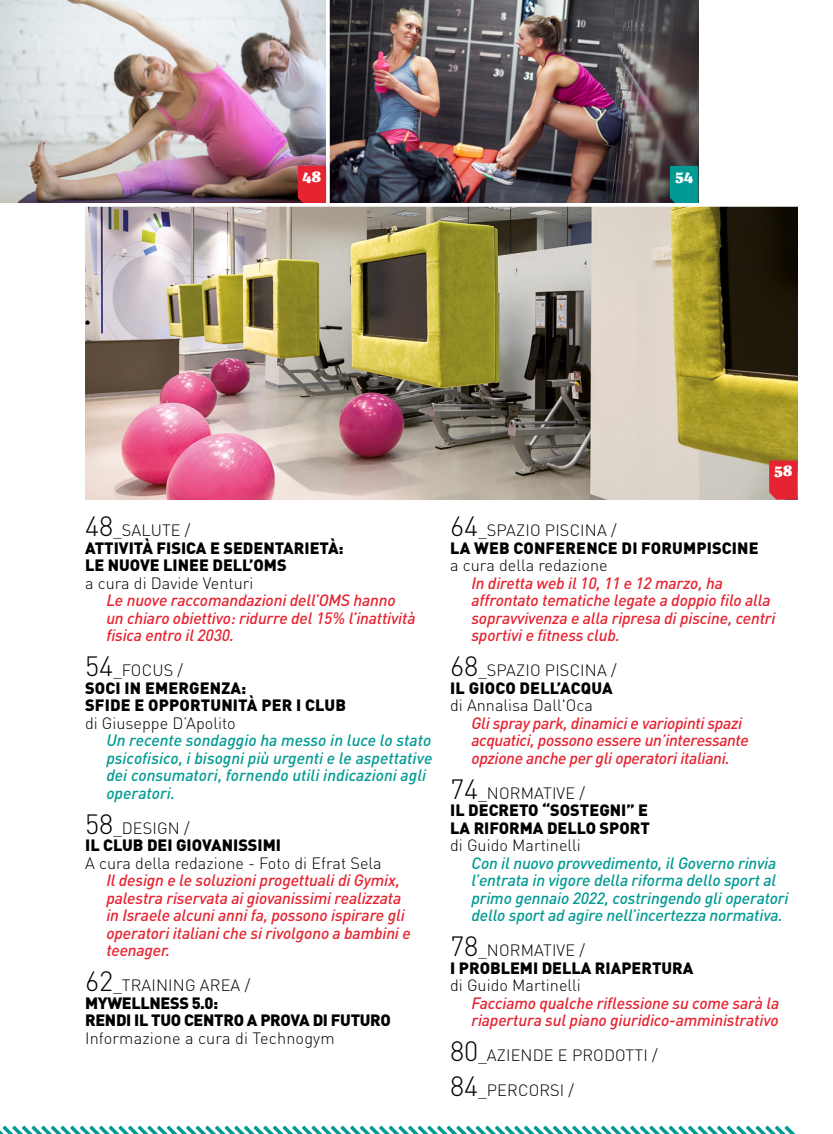
<style>
.page{position:relative;width:833px;height:1134px;background:#fff}
.page>*{position:absolute;margin:0;border:0;box-sizing:border-box;transform-origin:0 0}
.SOMMARIO_Sommario{font:italic 500 16.25px/17.5px "DIN Pro";letter-spacing:-.01em;color:#e62330}
.SOMMARIO_Sommario-2{font:italic 500 16.25px/17.5px "DIN Pro";letter-spacing:-.01em;color:#009a93}
.SOMMARIO_TitoloArtic{font:900 16.25px/17.5px "DIN Pro";color:#000}
.SOMMARIO_Autore{font:300 16.25px "DIN Pro";color:#000}
.SOMMARIO_Testatina{font:300 16.25px "DIN Pro";letter-spacing:.01em;color:#000}
.SOMMARIO_TitoloArtic-2{font:900 16.25px/17.5px "DIN Pro";letter-spacing:-.02em;color:#000}
.SOMMARIO_NumPag_SuFo{font:900 15.62px "Franziska Web W03";color:#fff}
.s1{font-size:27.5px}
</style>
<div class="page">
<img style="left:0;top:0;width:326px;height:203px">
<img style="left:85px;top:207px;width:712px;height:292px">
<img style="left:330px;top:0;width:368px;height:203px">
<svg style="left:326px;top:0;width:4px;height:203px"></svg>
<svg style="left:298px;top:166px;width:28px;height:37px"></svg>
<svg style="left:670px;top:166px;width:28px;height:37px"></svg>
<svg style="left:769px;top:460px;width:28px;height:39px"></svg>
<svg style="left:87px;top:206px;width:711px;height:1px"></svg>
<svg style="left:0;top:1125px;width:796px;height:9px"></svg>
<p class="SOMMARIO_NumPag_SuFo" style="left:302px;top:167px;width:20px">48</p>
<p class="SOMMARIO_NumPag_SuFo" style="left:675px;top:167px;width:19px">54</p>
<p class="SOMMARIO_NumPag_SuFo" style="left:774px;top:462px;width:20px">58</p>
<p class="SOMMARIO_Testatina" style="left:85px;top:519px;width:107px"><span class="s1">48</span>_SALUTE /</p>
<p class="SOMMARIO_TitoloArtic" style="left:85px;top:538px;width:260px">ATTIVITÀ FISICA E SEDENTARIETÀ:<br>LE NUOVE LINEE DELL’OMS</p>
<p class="SOMMARIO_Autore" style="left:85px;top:572px;width:170px">a cura di Davide Venturi</p>
<p class="SOMMARIO_Sommario" style="left:106px;top:591px;width:311px">Le nuove raccomandazioni dell’OMS hanno un chiaro obiettivo: ridurre del 15% l’inattività fisica entro il 2030.</p>
<p class="SOMMARIO_Testatina" style="left:85px;top:659px;width:99px"><span class="s1">54</span>_FOCUS /</p>
<p class="SOMMARIO_TitoloArtic" style="left:85px;top:678px;width:262px">SOCI IN EMERGENZA:<br>SFIDE E OPPORTUNITÀ PER I CLUB</p>
<p class="SOMMARIO_Autore" style="left:85px;top:712px;width:152px">di Giuseppe D’Apolito</p>
<p class="SOMMARIO_Sommario-2" style="left:106px;top:731px;width:327px">Un recente sondaggio ha messo in luce lo stato psicofisico, i bisogni più urgenti e le aspettative dei consumatori, fornendo utili indicazioni agli operatori.</p>
<p class="SOMMARIO_Testatina" style="left:85px;top:817px;width:106px"><span class="s1">58</span>_DESIGN /</p>
<p class="SOMMARIO_TitoloArtic" style="left:85px;top:836px;width:197px">IL CLUB DEI GIOVANISSIMI</p>
<p class="SOMMARIO_Autore" style="left:85px;top:852px;width:298px">A cura della redazione - Foto di Efrat Sela</p>
<p class="SOMMARIO_Sommario" style="left:106px;top:871px;width:306px">Il design e le soluzioni progettuali di Gymix, palestra riservata ai giovanissimi realizzata in Israele alcuni anni fa, possono ispirare gli operatori italiani che si rivolgono a bambini e teenager.</p>
<p class="SOMMARIO_Testatina" style="left:85px;top:974px;width:167px"><span class="s1">62</span>_TRAINING AREA /</p>
<p class="SOMMARIO_TitoloArtic-2" style="left:85px;top:993px;width:307px">MYWELLNESS 5.0:<br>RENDI IL TUO CENTRO A PROVA DI FUTURO</p>
<p class="SOMMARIO_Autore" style="left:85px;top:1027px;width:251px">Informazione a cura di Technogym</p>
<p class="SOMMARIO_Testatina" style="left:450px;top:519px;width:168px"><span class="s1">64</span>_SPAZIO PISCINA /</p>
<p class="SOMMARIO_TitoloArtic" style="left:450px;top:538px;width:310px">LA WEB CONFERENCE DI FORUMPISCINE</p>
<p class="SOMMARIO_Autore" style="left:450px;top:554px;width:159px">a cura della redazione</p>
<p class="SOMMARIO_Sommario" style="left:471px;top:574px;width:305px">In diretta web il 10, 11 e 12 marzo, ha affrontato tematiche legate a doppio filo alla sopravvivenza e alla ripresa di piscine, centri sportivi e fitness club.</p>
<p class="SOMMARIO_Testatina" style="left:450px;top:659px;width:168px"><span class="s1">68</span>_SPAZIO PISCINA /</p>
<p class="SOMMARIO_TitoloArtic" style="left:450px;top:678px;width:164px">IL GIOCO DELL’ACQUA</p>
<p class="SOMMARIO_Autore" style="left:450px;top:694px;width:144px">di Annalisa Dall'Oca</p>
<p class="SOMMARIO_Sommario" style="left:471px;top:714px;width:279px">Gli spray park, dinamici e variopinti spazi acquatici, possono essere un’interessante opzione anche per gli operatori italiani.</p>
<p class="SOMMARIO_Testatina" style="left:450px;top:782px;width:136px"><span class="s1">74</span>_NORMATIVE /</p>
<p class="SOMMARIO_TitoloArtic" style="left:450px;top:801px;width:199px">IL DECRETO “SOSTEGNI” E</p>
<p class="SOMMARIO_TitoloArtic" style="left:450px;top:818px;width:201px">LA RIFORMA DELLO SPORT</p>
<p class="SOMMARIO_Autore" style="left:450px;top:834px;width:132px">di Guido Martinelli</p>
<p class="SOMMARIO_Sommario-2" style="left:471px;top:854px;width:319px">Con il nuovo provvedimento, il Governo rinvia l’entrata in vigore della riforma dello sport al primo gennaio 2022, costringendo gli operatori dello sport ad agire nell’incertezza normativa.</p>
<p class="SOMMARIO_Testatina" style="left:450px;top:939px;width:136px"><span class="s1">78</span>_NORMATIVE /</p>
<p class="SOMMARIO_TitoloArtic" style="left:450px;top:958px;width:245px">I PROBLEMI DELLA RIAPERTURA</p>
<p class="SOMMARIO_Autore" style="left:450px;top:974px;width:132px">di Guido Martinelli</p>
<p class="SOMMARIO_Sommario" style="left:471px;top:994px;width:309px">Facciamo qualche riflessione su come sarà la riapertura sul piano giuridico-amministrativo</p>
<p class="SOMMARIO_Testatina" style="left:450px;top:1044px;width:209px"><span class="s1">80</span>_AZIENDE E PRODOTTI /</p>
<p class="SOMMARIO_Testatina" style="left:450px;top:1079px;width:125px"><span class="s1">84</span>_PERCORSI /</p>
</div>
